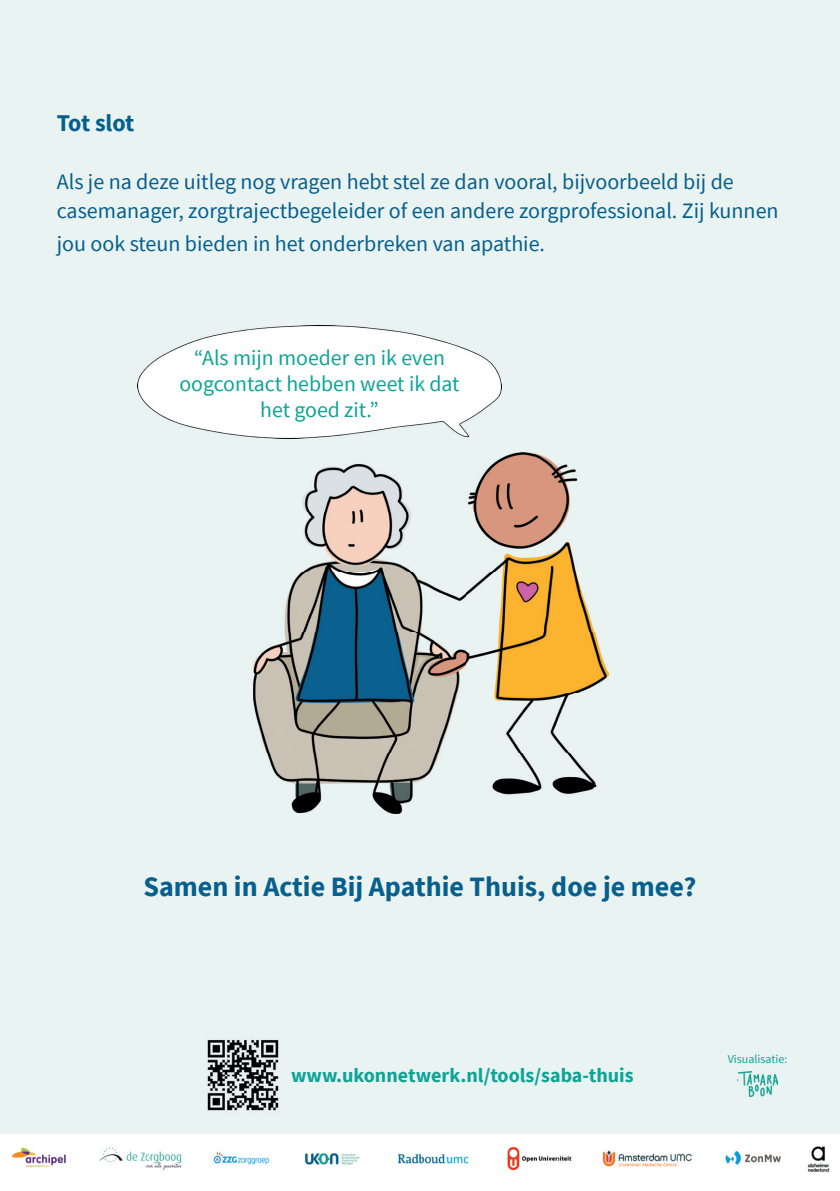
<style>
.page{position:relative;width:840px;height:1191px;background:#fff}
.page>*{position:absolute;margin:0;border:0;box-sizing:border-box;transform-origin:0 0}
.t1{font:700 28px "Source Sans Pro";color:#065f8d}
.t2{font:700 24px "Source Sans Pro";letter-spacing:-.025em;color:#065f8d}
.t3{font:22px/28.8px "Source Sans Pro";color:#065f8d}
.t4{font:21.8px/26.2px "Source Sans Pro";color:#0ea496;text-align:center}
.t5{font:700 20px "Source Sans Pro";color:#0ea496}
.t6{font:12px "Source Sans Pro";color:#0ea496}
</style>
<div class="page">
<div style="left:0;top:0;width:839px;height:1191px;background:#e9f3f1"></div>
<div style="left:0;top:1134px;width:839px;height:57px;background:#fff"></div>
<img style="left:12px;top:1146px;width:818px;height:26px">
<img style="left:737px;top:1071px;width:40px;height:25px">
<img style="left:253px;top:452px;width:355px;height:361px">
<img style="left:137px;top:326px;width:364px;height:112px">
<img style="left:207px;top:1040px;width:72px;height:71px">
<p class="t2" style="left:57px;top:107px;width:79px">Tot slot</p>
<p class="t3" style="left:57px;top:167px;width:723px">Als je na deze uitleg nog vragen hebt stel ze dan vooral, bijvoorbeeld bij de casemanager, zorgtrajectbegeleider of een andere zorgprofessional. Zij kunnen</p>
<p class="t3" style="left:57px;top:229px;width:489px">jou ook steun bieden in het onderbreken van apathie.</p>
<p class="t4" style="left:179px;top:345px;width:281px">“Als mĳn moeder en ik even oogcontact hebben weet ik dat het goed zit.”</p>
<p class="t1" style="left:143px;top:868px;width:554px">Samen in Actie Bĳ Apathie Thuis, doe je mee?</p>
<p class="t5" style="left:291px;top:1062px;width:344px">www.ukonnetwerk.nl/tools/saba-thuis</p>
<p class="t6" style="left:727px;top:1051px;width:61px">Visualisatie:</p>
</div>
